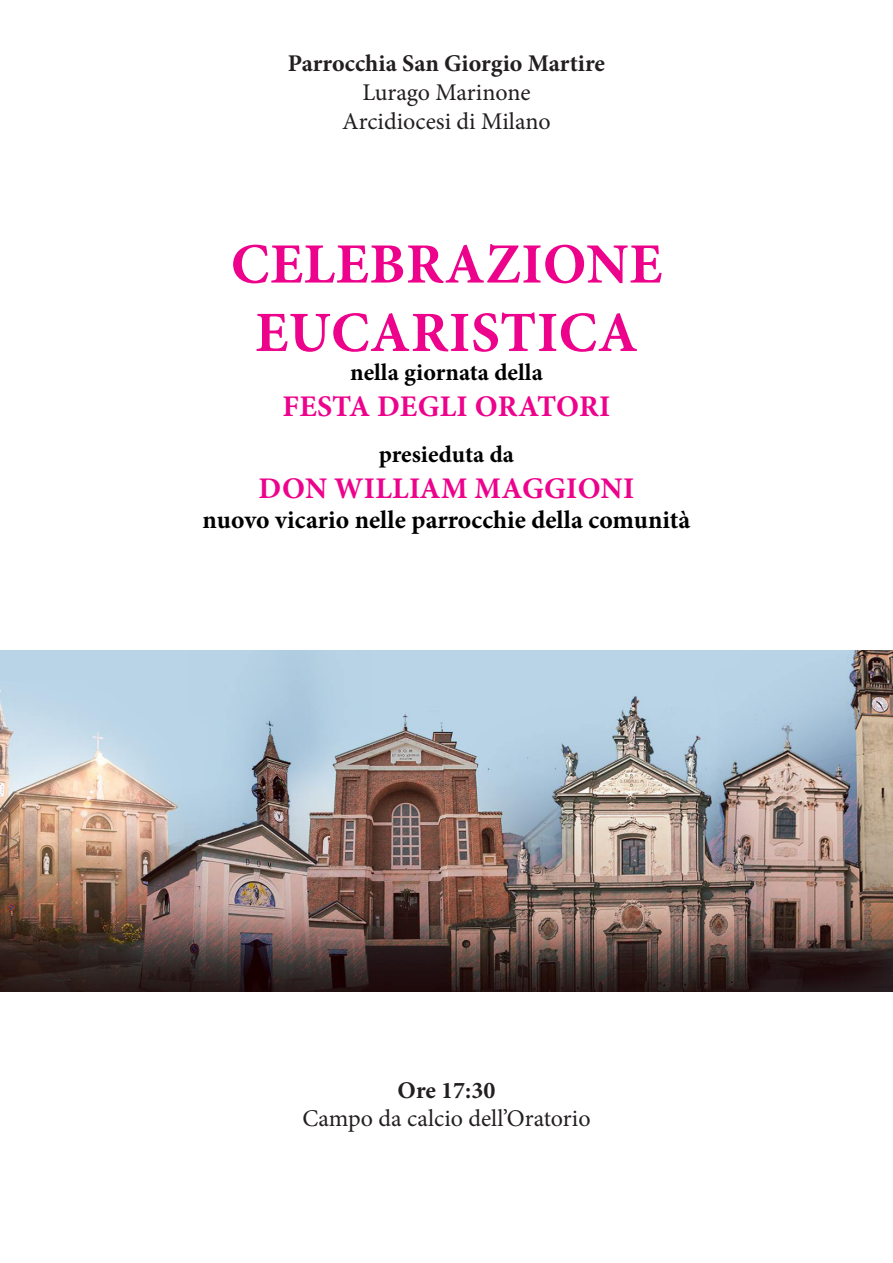
<style>
.page{position:relative;width:893px;height:1263px;background:#fff}
.page>*{position:absolute;margin:0;border:0;box-sizing:border-box;transform-origin:0 0}
.t1{font:700 57px "Minion Pro";letter-spacing:.01em;color:#ed028c}
.t2{font:700 30px "Minion Pro";letter-spacing:.01em;color:#ed028c}
.t3{font:700 25.5px "Minion Pro";color:#000}
.t4{font:24px "Minion Pro";color:#231f20}
.t5{font:700 24px "Minion Pro";color:#231f20}
.t6{font:700 24px "Minion Pro";color:#000}
</style>
<div class="page">
<img style="left:0;top:651px;width:893px;height:340px">
<p class="t5" style="left:288px;top:47px;width:319px">Parrocchia San Giorgio Martire</p>
<p class="t4" style="left:362px;top:77px;width:170px">Lurago Marinone</p>
<p class="t4" style="left:342px;top:105px;width:210px">Arcidiocesi di Milano</p>
<p class="t1" style="left:231px;top:224px;width:433px">CELEBRAZIONE</p>
<p class="t1" style="left:255px;top:293px;width:384px">EUCARISTICA</p>
<p class="t6" style="left:350px;top:355px;width:194px">nella giornata della</p>
<p class="t2" style="left:282px;top:385px;width:329px">FESTA DEGLI ORATORI</p>
<p class="t6" style="left:379px;top:437px;width:137px">presieduta da</p>
<p class="t2" style="left:259px;top:467px;width:377px">DON WILLIAM MAGGIONI</p>
<p class="t3" style="left:203px;top:502px;width:489px">nuovo vicario nelle parrocchie della comunità</p>
<p class="t5" style="left:398px;top:1073px;width:99px">Ore 17:30</p>
<p class="t4" style="left:302px;top:1103px;width:290px">Campo da calcio dell’Oratorio</p>
</div>
